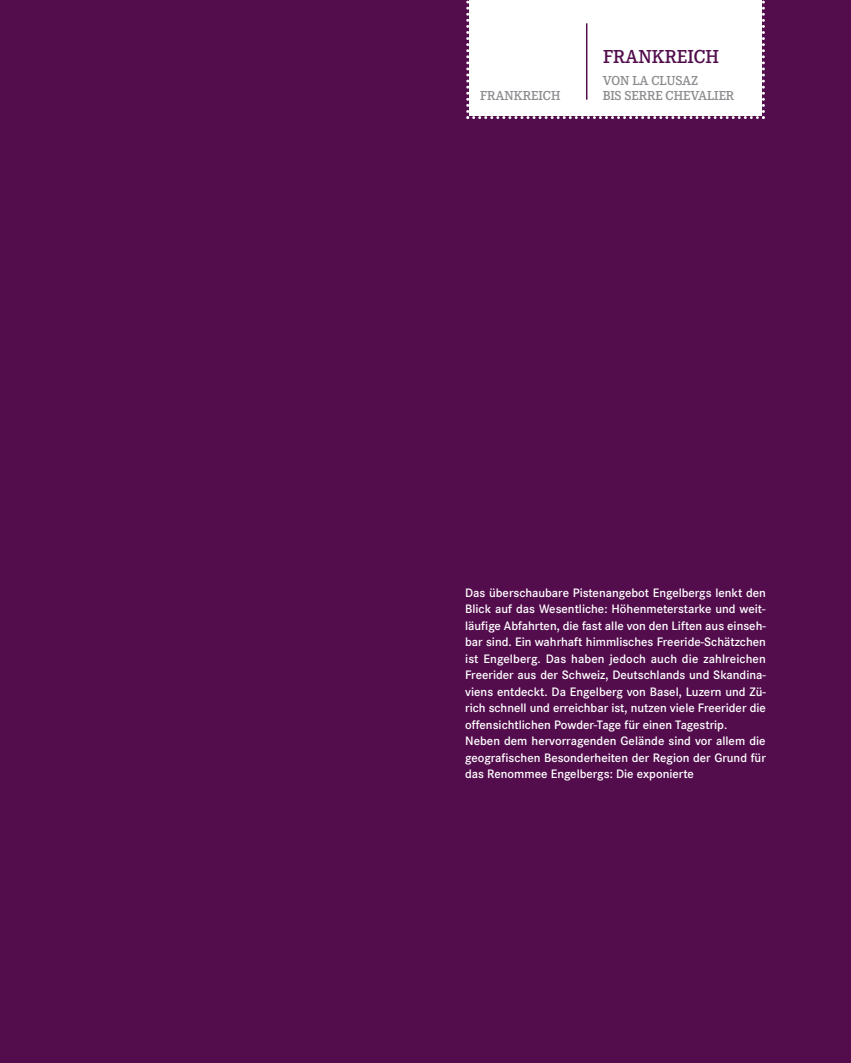
<style>
.page{position:relative;width:851px;height:1063px;background:#fff}
.page>*{position:absolute;margin:0;border:0;box-sizing:border-box;transform-origin:0 0}
.t1{font:600 19.5px "Corporate E";color:#530d4d}
.t2{font:600 13.5px/15px "Corporate E";color:#8a8c8f}
.t3{font:600 12.75px/16.5px "Corporate S";color:#fff}
</style>
<div class="page">
<div style="left:0;top:0;width:850px;height:1063px;background:#530d4d"></div>
<div style="left:466px;top:0;width:298px;height:119px;background:#fff"></div>
<hr style="left:586px;top:23px;width:1px;height:77px;background:#530d4d">
<p class="t2" style="left:480px;top:88px;width:82px">FRANKREICH</p>
<p class="t1" style="left:603px;top:45px;width:117px">FRANKREICH</p>
<p class="t2" style="left:602px;top:73px;width:133px">VON LA CLUSAZ<br>BIS SERRE CHEVALIER</p>
<p class="t3" style="left:465px;top:584px;width:302px">Das überschaubare Pistenangebot Engelbergs lenkt den Blick auf das Wesentliche: Höhenmeterstarke und weit&shy;läufige Abfahrten, die fast alle von den Liften aus einseh&shy;bar sind. Ein wahrhaft himmlisches Freeride-Schätzchen ist Engelberg. Das haben jedoch auch die zahlreichen Freerider aus der Schweiz, Deutschlands und Skandina&shy;viens entdeckt. Da Engelberg von Basel, Luzern und Zü&shy;rich schnell und erreichbar ist, nutzen viele Freerider die offensichtlichen Powder-Tage für einen Tagestrip.<br>Neben dem hervorragenden Gelände sind vor allem die geografischen Besonderheiten der Region der Grund für das Renommee Engelbergs: Die exponierte</p>
</div>
